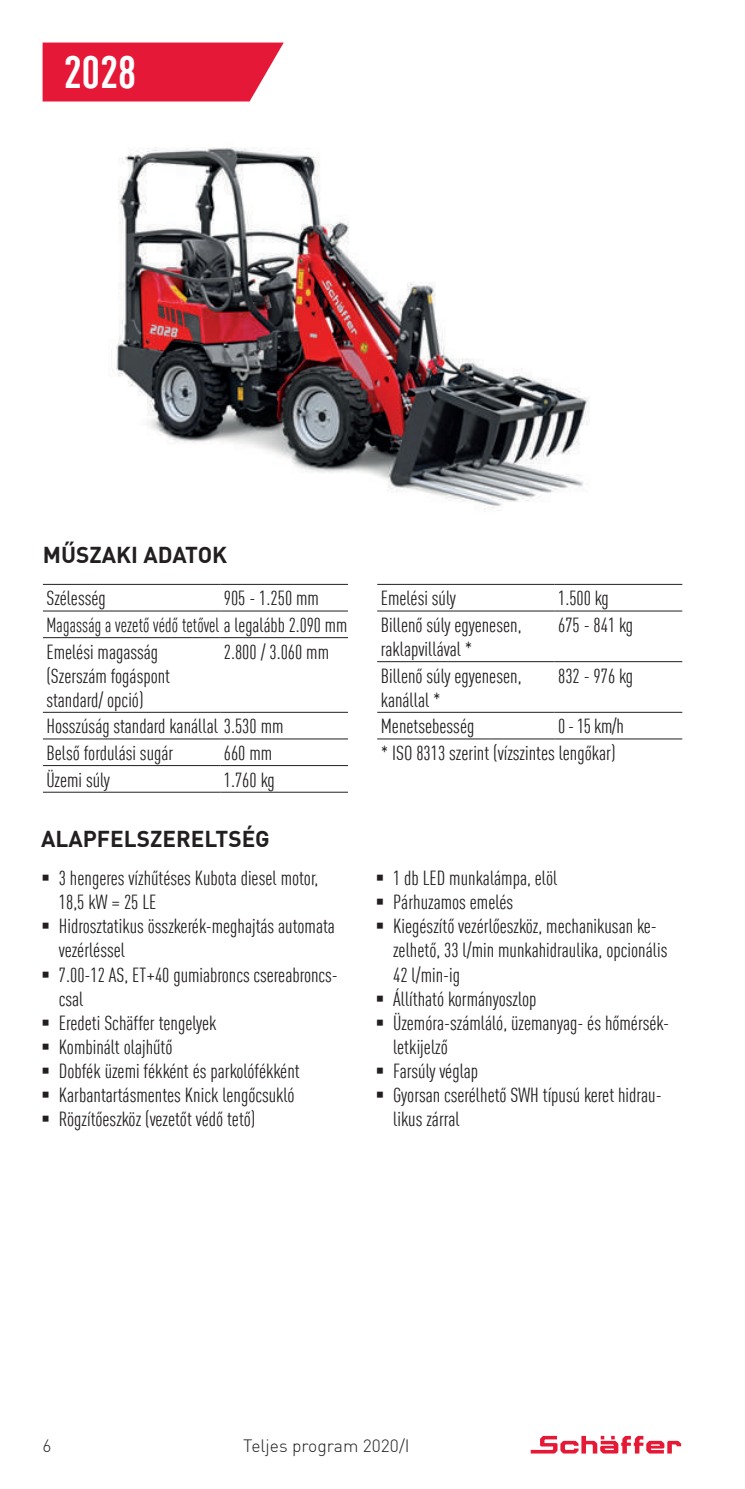
<style>
.page{position:relative;width:745px;height:1489px;background:#fff}
.page>*{position:absolute;margin:0;border:0;box-sizing:border-box;transform-origin:0 0}
.t1{font:700 condensed 45px "DIN Offc Pro";color:#fff}
.t2{font:700 22.5px "DIN Offc Pro";color:#231f20}
.t3{font:condensed 20px/24px "DIN Offc Pro";color:#231f20}
.t4{font:300 17.5px "DIN Offc Pro";color:#231f20}
</style>
<div class="page">
<svg style="left:530px;top:1435px;width:150px;height:18px"></svg>
<div style="left:43px;top:43px;width:240px;height:58px;background:#e51837"></div>
<img style="left:116px;top:147px;width:474px;height:365px">
<hr style="left:43px;top:584px;width:177px;height:1px;background:#231f20">
<hr style="left:220px;top:584px;width:128px;height:1px;background:#231f20">
<hr style="left:43px;top:610px;width:177px;height:1px;background:#231f20">
<hr style="left:220px;top:610px;width:128px;height:1px;background:#231f20">
<hr style="left:43px;top:637px;width:177px;height:1px;background:#231f20">
<hr style="left:220px;top:637px;width:128px;height:1px;background:#231f20">
<hr style="left:43px;top:712px;width:177px;height:1px;background:#231f20">
<hr style="left:220px;top:712px;width:128px;height:1px;background:#231f20">
<hr style="left:43px;top:738px;width:177px;height:1px;background:#231f20">
<hr style="left:220px;top:738px;width:128px;height:1px;background:#231f20">
<hr style="left:43px;top:765px;width:177px;height:1px;background:#231f20">
<hr style="left:220px;top:765px;width:128px;height:1px;background:#231f20">
<hr style="left:43px;top:791px;width:177px;height:1px;background:#231f20">
<hr style="left:220px;top:791px;width:128px;height:1px;background:#231f20">
<hr style="left:377px;top:584px;width:177px;height:1px;background:#231f20">
<hr style="left:554px;top:584px;width:127px;height:1px;background:#231f20">
<hr style="left:377px;top:610px;width:177px;height:1px;background:#231f20">
<hr style="left:554px;top:610px;width:127px;height:1px;background:#231f20">
<hr style="left:377px;top:661px;width:177px;height:1px;background:#231f20">
<hr style="left:554px;top:661px;width:127px;height:1px;background:#231f20">
<hr style="left:377px;top:712px;width:177px;height:1px;background:#231f20">
<hr style="left:554px;top:712px;width:127px;height:1px;background:#231f20">
<hr style="left:377px;top:738px;width:177px;height:1px;background:#231f20">
<hr style="left:554px;top:738px;width:127px;height:1px;background:#231f20">
<h1 class="t1" style="left:64px;top:39px;width:74px">2028</h1>
<p class="t2" style="left:43px;top:537px;width:186px">MŰSZAKI ADATOK</p>
<p class="t3" style="left:46px;top:584px;width:302px;line-height:26.5px;text-indent:177px">905 - 1.250 mm<br>Magasság a vezető védő tetővel a legalább 2.090 mm<br>Emelési magasság</p>
<p class="t3" style="left:46px;top:662px;width:125px">(Szerszám fogáspont standard/ opció)</p>
<p class="t3" style="left:46px;top:585px;width:61px">Szélesség</p>
<p class="t3" style="left:224px;top:638px;width:107px">2.800 / 3.060 mm</p>
<p class="t3" style="left:46px;top:711px;width:238px;line-height:26.5px">Hosszúság standard kanállal 3.530 mm<br>Belső fordulási sugár</p>
<p class="t3" style="left:224px;top:739px;width:50px">660 mm</p>
<p class="t3" style="left:46px;top:766px;width:65px">Üzemi súly</p>
<p class="t3" style="left:224px;top:766px;width:52px">1.760 kg</p>
<p class="t2" style="left:41px;top:821px;width:230px">ALAPFELSZERELTSÉG</p>
<p class="t3" style="left:59px;top:865px;width:261px;text-indent:-18px">▪ 3 hengeres vízhűtéses Kubota diesel motor,<br>18,5 kW = 25 LE</p>
<p class="t3" style="left:59px;top:913px;width:277px;text-indent:-18px">▪ Hidrosztatikus összkerék-meghajtás automata vezérléssel</p>
<p class="t3" style="left:59px;top:961px;width:280px;text-indent:-18px">▪ 7.00-12 AS, ET+40 gumiabroncs csereabronc - csal</p>
<p class="t3" style="left:41px;top:1009px;width:177px">▪ Eredeti Schäffer tengelyek</p>
<p class="t3" style="left:41px;top:1033px;width:133px">▪ Kombinált olajhűtő</p>
<p class="t3" style="left:41px;top:1057px;width:260px">▪ Dobfék üzemi fékként és parkolófékként</p>
<p class="t3" style="left:41px;top:1081px;width:255px">▪ Karbantartásmentes Knick lengőcsukló</p>
<p class="t3" style="left:41px;top:1105px;width:216px">▪ Rögzítőeszköz (vezetőt védő tető)</p>
<p class="t3" style="left:380px;top:585px;width:76px">Emelési súly</p>
<p class="t3" style="left:557px;top:585px;width:52px">1.500 kg</p>
<p class="t3" style="left:380px;top:611px;width:142px">Billenő súly egyenesen, raklapvillával *</p>
<p class="t3" style="left:557px;top:611px;width:76px">675 - 841 kg</p>
<p class="t3" style="left:380px;top:662px;width:142px">Billenő súly egyenesen, kanállal *</p>
<p class="t3" style="left:557px;top:662px;width:76px">832 - 976 kg</p>
<p class="t3" style="left:380px;top:713px;width:95px">Menetsebesség</p>
<p class="t3" style="left:380px;top:711px;width:244px;line-height:26.5px;text-indent:177px">0 - 15 km/h * ISO 8313 szerint (vízszintes lengőkar)</p>
<p class="t3" style="left:375px;top:865px;width:183px">▪ 1 db LED munkalámpa, elöl</p>
<p class="t3" style="left:375px;top:889px;width:139px">▪ Párhuzamos emelés</p>
<p class="t3" style="left:393px;top:913px;width:275px;text-indent:-18px">▪ Kiegészítő vezérlőeszköz, mechanikusan ke&shy;zelhető, 33 l/min munkahidraulika, opcionális<br>42 l/min-ig</p>
<p class="t3" style="left:375px;top:985px;width:162px">▪ Állítható kormányoszlop</p>
<p class="t3" style="left:393px;top:1009px;width:277px;text-indent:-18px">▪ Üzemóra-számláló, üzemanyag- és hőmérsék&shy;letkijelző</p>
<p class="t3" style="left:375px;top:1057px;width:104px">▪ Farsúly véglap</p>
<p class="t3" style="left:393px;top:1081px;width:270px;text-indent:-18px">▪ Gyorsan cserélhető SWH típusú keret hidrau&shy;likus zárral</p>
<p class="t4" style="left:43px;top:1431px;width:10px">6</p>
<p class="t4" style="left:243px;top:1431px;width:168px">Teljes program 2020/I</p>
</div>
